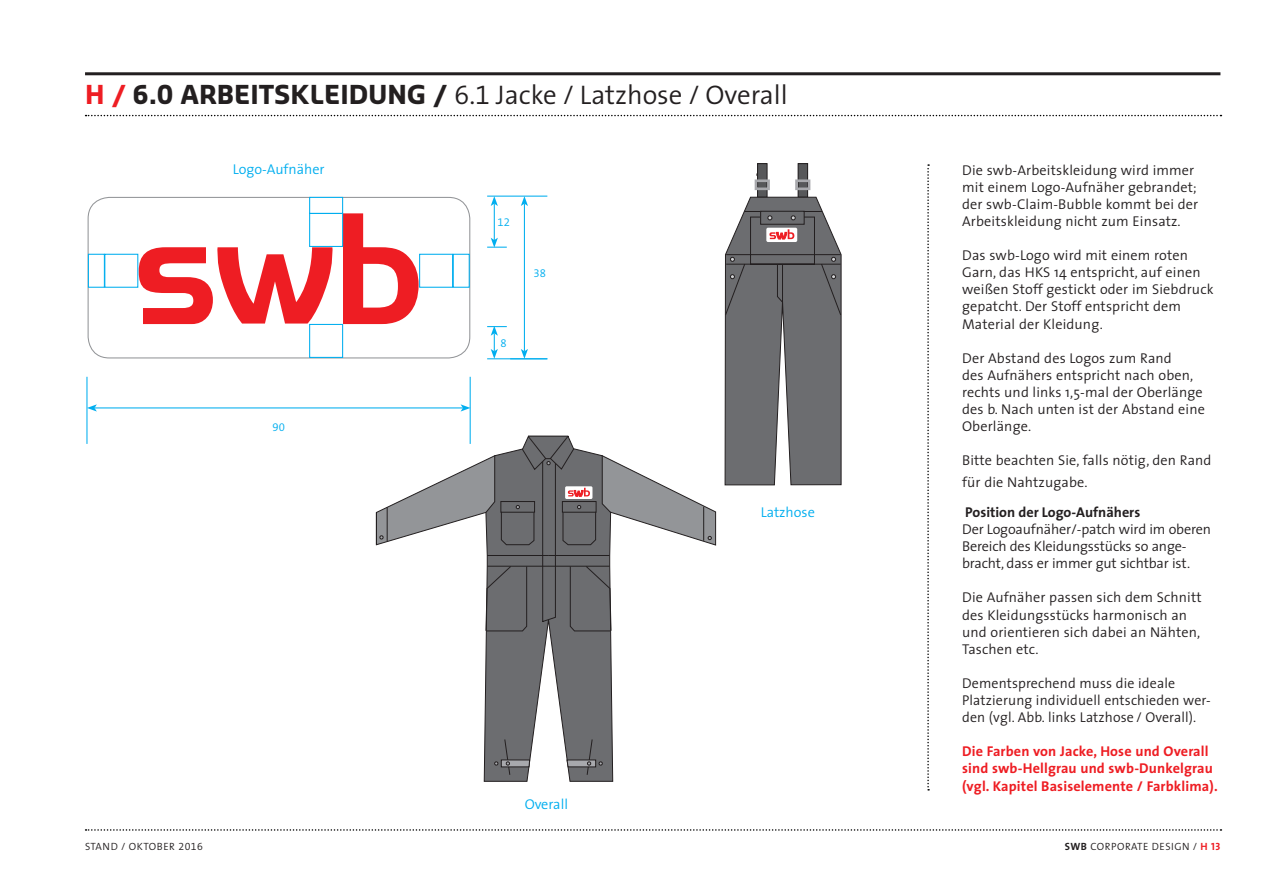
<style>
.page{position:relative;width:1263px;height:893px;background:#fff}
.page>*{position:absolute;margin:0;border:0;box-sizing:border-box;transform-origin:0 0}
.t1{font:300 27px "The Sans";color:#231f20}
.t2{font:300 14.25px/17.1px "The Sans";letter-spacing:.01em;color:#231f20}
.t3{font:700 14.25px/17.1px "The Sans";letter-spacing:.01em;color:#ee1d23}
.t4{font:300 14.25px/17.1px "The Sans";letter-spacing:-.01em;color:#231f20}
.t5{font:300 14.25px "The Sans";color:#00aeef}
.t6{font:700 14.25px "The Sans";color:#231f20}
.t7{font:11.25px "The Sans Semi Light Expert";color:#00aeef}
.t8{font:300 10.5px "The Sans";letter-spacing:.05em;color:#231f20}
.s1{font-family:"Sansa Pro";font-weight:700;font-size:25.5px;color:#ee1d23}
.s2{font-family:"Sansa Pro";font-weight:700;font-size:25.5px}
.s3{font-family:"The Sans Semi Light Expert";font-weight:400}
.s4{font-weight:700}
.s5{font-weight:700;color:#ee1d23}
.s6{font-family:"The Sans Bold Caps";font-weight:400;color:#ee1d23}
</style>
<div class="page">
<svg style="left:86px;top:115px;width:1135px;height:1px"></svg>
<hr style="left:85px;top:72px;width:1135px;height:3px;background:#231f20">
<svg style="left:86px;top:829px;width:1135px;height:2px"></svg>
<svg style="left:927px;top:164px;width:2px;height:626px"></svg>
<div style="left:757px;top:164px;width:10px;height:33px;background:#57585a"></div>
<div style="left:757px;top:163px;width:10px;height:35px;border:1px solid #231f20"></div>
<div style="left:755px;top:179px;width:15px;height:11px;border:3px solid #a8a9ad"></div>
<div style="left:798px;top:164px;width:10px;height:33px;background:#57585a"></div>
<div style="left:798px;top:163px;width:10px;height:35px;border:1px solid #231f20"></div>
<div style="left:795px;top:179px;width:15px;height:11px;border:3px solid #a8a9ad"></div>
<svg style="left:724px;top:197px;width:118px;height:289px;background:#78787a"></svg>
<svg style="left:375px;top:434px;width:341px;height:348px"></svg>
<div style="left:88px;top:197px;width:382px;height:161px;border:1px solid #939598;border-radius:21px"></div>
<svg style="left:343px;top:213px;width:76px;height:111px"></svg>
<svg style="left:139px;top:247px;width:194px;height:77px"></svg>
<div style="left:309px;top:213px;width:34px;height:34px;border:1px solid #00aeef"></div>
<div style="left:309px;top:324px;width:34px;height:34px;border:1px solid #00aeef"></div>
<div style="left:104px;top:254px;width:34px;height:34px;border:1px solid #00aeef"></div>
<div style="left:419px;top:254px;width:34px;height:34px;border:1px solid #00aeef"></div>
<div style="left:88px;top:254px;width:17px;height:34px;border:1px solid #00aeef"></div>
<div style="left:453px;top:254px;width:17px;height:34px;border:1px solid #00aeef"></div>
<div style="left:309px;top:197px;width:34px;height:17px;border:1px solid #00aeef"></div>
<hr style="left:86px;top:377px;width:1px;height:67px;background:#00aeef">
<hr style="left:487px;top:358px;width:60px;height:1px;background:#00aeef">
<hr style="left:487px;top:196px;width:60px;height:1px;background:#00aeef">
<hr style="left:470px;top:377px;width:1px;height:67px;background:#00aeef">
<hr style="left:94px;top:407px;width:369px;height:1px;background:#00aeef">
<svg style="left:87px;top:404px;width:10px;height:8px"></svg>
<svg style="left:461px;top:404px;width:9px;height:8px"></svg>
<hr style="left:524px;top:204px;width:1px;height:147px;background:#00aeef">
<svg style="left:521px;top:196px;width:7px;height:10px"></svg>
<svg style="left:521px;top:349px;width:7px;height:10px"></svg>
<hr style="left:494px;top:204px;width:1px;height:36px;background:#00aeef">
<svg style="left:491px;top:196px;width:7px;height:10px"></svg>
<svg style="left:487px;top:238px;width:20px;height:10px"></svg>
<svg style="left:487px;top:326px;width:20px;height:33px"></svg>
<h1 class="t1" style="left:85px;top:72px;width:704px"><span class="s1">H /</span> <span class="s2">6.0 ARBEITSKLEIDUNG /</span> <span class="s3">6.1</span> Jacke / Latzhose / Overall</h1>
<p class="t5" style="left:233px;top:158px;width:93px">Logo-Aufnäher</p>
<p class="t7" style="left:272px;top:418px;width:14px">90</p>
<p class="t7" style="left:497px;top:213px;width:14px">12</p>
<p class="t7" style="left:500px;top:334px;width:8px">8</p>
<p class="t7" style="left:533px;top:264px;width:14px">38</p>
<p class="t5" style="left:525px;top:793px;width:45px">Overall</p>
<p class="t5" style="left:761px;top:500px;width:56px">Latzhose</p>
<p class="t2" style="left:962px;top:161px;width:238px">Die swb-Arbeitskleidung wird immer mit einem Logo-Aufnäher gebrandet; der swb-Claim-Bubble kommt bei der Arbeitskleidung nicht zum Einsatz.</p>
<p class="t2" style="left:962px;top:246px;width:253px">Das swb-Logo wird mit einem roten Garn, das HKS 14 entspricht, auf einen weißen Stoff gestickt oder im Siebdruck gepatcht. Der Stoff entspricht dem Material der Kleidung.</p>
<p class="t2" style="left:962px;top:349px;width:244px">Der Abstand des Logos zum Rand<br>des Aufnähers entspricht nach oben, rechts und links 1,5-mal der Oberlänge des b. Nach unten ist der Abstand eine<br>Oberlänge.</p>
<p class="t2" style="left:962px;top:449px;width:251px;line-height:21.6px">Bitte beachten Sie, falls nötig, den Rand für die Nahtzugabe.</p>
<p class="t6" style="left:965px;top:500px;width:177px">Position der Logo-Aufnähers</p>
<p class="t4" style="left:962px;top:520px;width:250px">Der Logoaufnäher/-patch wird im oberen<br>Bereich des Kleidungsstücks so ange&shy;bracht, dass er immer gut sichtbar ist.</p>
<p class="t2" style="left:962px;top:589px;width:241px">Die Aufnäher passen sich dem Schnitt des Kleidungsstücks harmonisch an und orientieren sich dabei an Nähten,<br>Taschen etc.</p>
<p class="t2" style="left:962px;top:674px;width:250px">Dementsprechend muss die ideale<br>Platzierung individuell entschieden wer&shy;den (vgl. Abb. links Latzhose / Overall).</p>
<p class="t3" style="left:962px;top:743px;width:257px">Die Farben von Jacke, Hose und Overall sind swb-Hellgrau und swb-Dunkelgrau (vgl. Kapitel Basiselemente / Farbklima).</p>
<p class="t8" style="left:85px;top:838px;width:119px">STAND / OKTOBER <span class="s3">2016</span></p>
<p class="t8" style="left:1065px;top:838px;width:157px"><span class="s4">SWB</span> CORPORATE DESIGN / <span class="s5">H</span> <span class="s6">13</span></p>
</div>
